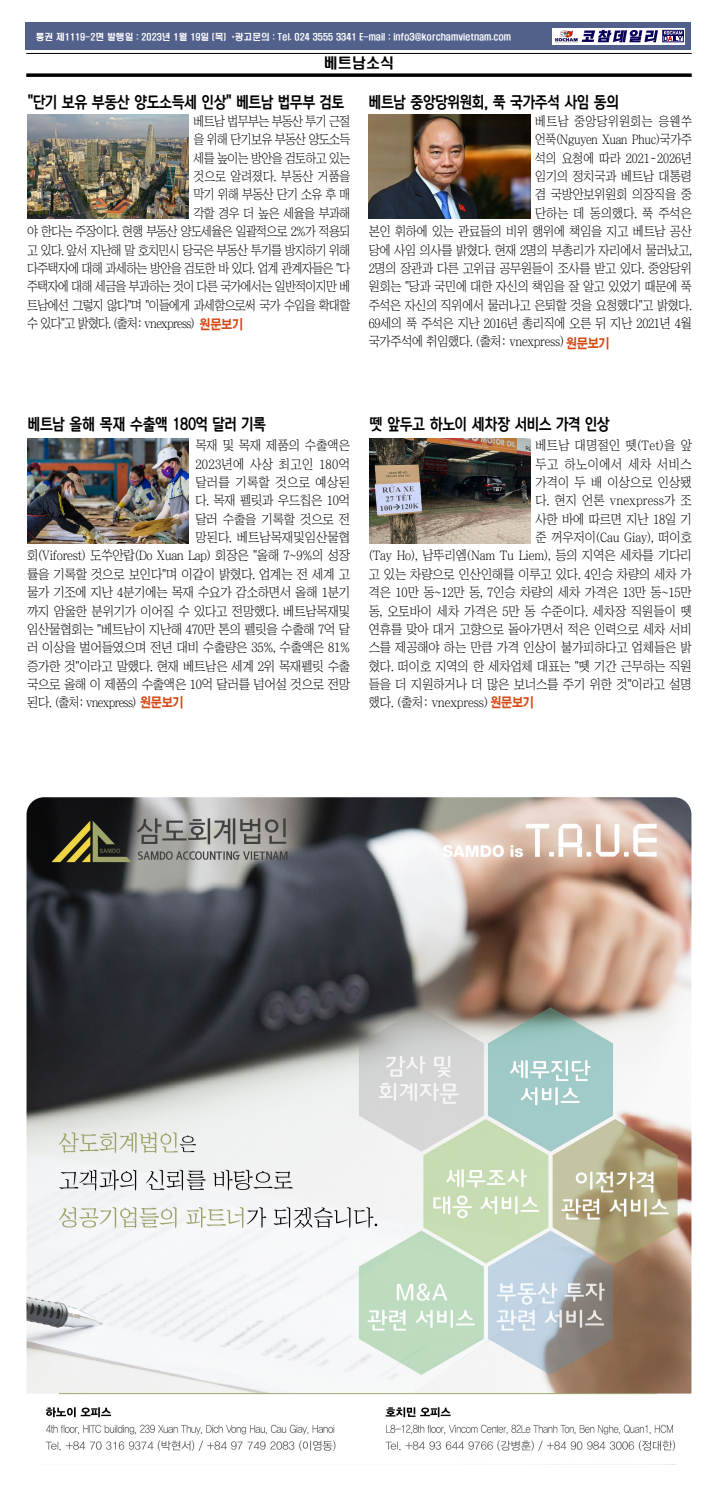
<style>
.page{position:relative;width:718px;height:1488px;background:#fff}
.page>*{position:absolute;margin:0;border:0;box-sizing:border-box;transform-origin:0 0}
.t1{font:15.75px "Korean DREAM5 R";letter-spacing:-.03em;color:#000;scale:.85 1}
.t2{font:14px "H2 hdr M";color:#000}
.t3{font:13.12px "Chosunilbo NM";letter-spacing:-.02em;color:#000;scale:.95 1}
.t4{font:13.12px "Chosunilbo NM";letter-spacing:-.02em;color:#000;scale:.94 1}
.t5{font:13.12px "Chosunilbo NM";letter-spacing:-.05em;color:#000;scale:.91 1}
.t6{font:13.12px "Chosunilbo NM";letter-spacing:-.02em;color:#000;scale:.93 1}
.t7{font:13.12px "Chosunilbo NM";letter-spacing:-.02em;color:#000;scale:.92 1}
.t8{font:13.12px "Chosunilbo NM";letter-spacing:-.02em;color:#000;scale:.91 1}
.t9{font:13.12px "Chosunilbo NM";letter-spacing:.01em;color:#000;scale:.94 1}
.t10{font:13.12px "Chosunilbo NM";letter-spacing:-.05em;color:#000;scale:.95 1}
.t11{font:13.12px "Chosunilbo NM";letter-spacing:.005em;color:#000;scale:.91 1}
.t12{font:13.12px "Chosunilbo NM";letter-spacing:.015em;color:#000;scale:.94 1}
.t13{font:13.12px "Chosunilbo NM";letter-spacing:.025em;color:#000;scale:.95 1}
.t14{font:13.12px "Chosunilbo NM";letter-spacing:-.04em;color:#000;scale:.91 1}
.t15{font:13.12px "Chosunilbo NM";letter-spacing:.035em;color:#000;scale:.91 1}
.t16{font:13.12px "Chosunilbo NM";letter-spacing:.005em;color:#000;scale:.93 1}
.t17{font:13.12px "Chosunilbo NM";letter-spacing:.04em;color:#000;scale:.94 1}
.t18{font:13.12px "Chosunilbo NM";letter-spacing:.02em;color:#000;scale:.95 1}
.t19{font:8.75px "H2 hdr M";color:#fff}
.s1{font-family:"H2 gtr E";color:#d54915}
</style>
<div class="page">
<div style="left:26px;top:23px;width:665px;height:27px;background:#52618c"></div>
<svg style="left:552px;top:28px;width:133px;height:17px"></svg>
<hr style="left:26px;top:53px;width:665px;height:1px;background:#000">
<svg style="left:26px;top:73px;width:665px;height:4px;background:#1f1f1f"></svg>
<img style="left:553px;top:30px;width:25px;height:12px">
<div style="left:662px;top:30px;width:21px;height:12px;border:1px solid #080059"></div>
<svg style="left:581px;top:30px;width:101px;height:12px"></svg>
<img style="left:27px;top:439px;width:161px;height:104px">
<img style="left:27px;top:115px;width:161px;height:104px">
<img style="left:369px;top:439px;width:161px;height:104px">
<img style="left:369px;top:115px;width:161px;height:104px">
<img style="left:27px;top:797px;width:664px;height:654px">
<p class="t19" style="left:36px;top:32px;width:477px">통권 제1119-2면 발행일 : 2023년 1월 19일 (목) *광고문의 : Tel. 024 3555 3341 E-mail : info3@korchamvietnam.com</p>
<p class="t2" style="left:324px;top:56px;width:71px">베트남소식</p>
<p class="t1" style="left:28px;top:94px;width:374px">"단기 보유 부동산 양도소득세 인상" 베트남 법무부 검토</p>
<p class="t5" style="left:193px;top:114px;width:174px">베트남 법무부는 부동산 투기 근절</p>
<p class="t5" style="left:193px;top:133px;width:174px">을 위해 단기보유 부동산 양도소득</p>
<p class="t5" style="left:193px;top:151px;width:174px">세를 높이는 방안을 검토하고 있는</p>
<p class="t8" style="left:193px;top:170px;width:174px">것으로 알려졌다. 부동산 거품을</p>
<p class="t5" style="left:193px;top:188px;width:174px">막기 위해 부동산 단기 소유 후 매</p>
<p class="t14" style="left:193px;top:206px;width:174px">각할 경우 더 높은 세율을 부과해</p>
<p class="t5" style="left:27px;top:225px;width:356px">야 한다는 주장이다. 현행 부동산 양도세율은 일괄적으로 2%가 적용되</p>
<p class="t5" style="left:27px;top:243px;width:356px">고 있다. 앞서 지난해 말 호치민시 당국은 부동산 투기를 방지하기 위해</p>
<p class="t5" style="left:27px;top:261px;width:356px">다주택자에 대해 과세하는 방안을 검토한 바 있다. 업계 관계자들은 "다</p>
<p class="t5" style="left:27px;top:280px;width:356px">주택자에 대해 세금을 부과하는 것이 다른 국가에서는 일반적이지만 베</p>
<p class="t5" style="left:27px;top:298px;width:356px">트남에선 그렇지 않다"며 "이들에게 과세함으로써 국가 수입을 확대할</p>
<p class="t5" style="left:27px;top:317px;width:239px">수 있다"고 밝혔다. (출처: vnexpress) <span class="s1">원문보기</span></p>
<p class="t1" style="left:369px;top:94px;width:296px">베트남 중앙당위원회, 푹 국가주석 사임 동의</p>
<p class="t15" style="left:535px;top:114px;width:174px">베트남 중앙당위원회는 응웬쑤</p>
<p class="t8" style="left:535px;top:133px;width:174px">언푹(Nguyen Xuan Phuc)국가주</p>
<p class="t11" style="left:535px;top:151px;width:174px">석의 요청에 따라 2021-2026년</p>
<p class="t6" style="left:535px;top:170px;width:170px">임기의 정치국과 베트남 대통령</p>
<p class="t6" style="left:535px;top:188px;width:170px">겸 국방안보위원회 의장직을 중</p>
<p class="t16" style="left:535px;top:206px;width:170px">단하는 데 동의했다. 푹 주석은</p>
<p class="t6" style="left:369px;top:225px;width:349px">본인 휘하에 있는 관료들의 비위 행위에 책임을 지고 베트남 공산</p>
<p class="t6" style="left:369px;top:243px;width:349px">당에 사임 의사를 밝혔다. 현재 2명의 부총리가 자리에서 물러났고,</p>
<p class="t6" style="left:369px;top:261px;width:349px">2명의 장관과 다른 고위급 공무원들이 조사를 받고 있다. 중앙당위</p>
<p class="t6" style="left:369px;top:280px;width:349px">원회는 "당과 국민에 대한 자신의 책임을 잘 알고 있었기 때문에 푹</p>
<p class="t7" style="left:369px;top:298px;width:352px">주석은 자신의 직위에서 물러나고 은퇴할 것을 요청했다"고 밝혔다.</p>
<p class="t7" style="left:369px;top:317px;width:352px">69세의 푹 주석은 지난 2016년 총리직에 오른 뒤 지난 2021년 4월</p>
<p class="t6" style="left:369px;top:335px;width:260px">국가주석에 취임했다. (출처: vnexpress) <span class="s1">원문보기</span></p>
<p class="t1" style="left:28px;top:416px;width:282px">베트남 올해 목재 수출액 180억 달러 기록</p>
<p class="t3" style="left:195px;top:439px;width:164px">목재 및 목재 제품의 수출액은</p>
<p class="t13" style="left:195px;top:457px;width:164px">2023년에 사상 최고인 180억</p>
<p class="t18" style="left:195px;top:475px;width:164px">달러를 기록할 것으로 예상된</p>
<p class="t3" style="left:195px;top:494px;width:164px">다. 목재 펠릿과 우드칩은 10억</p>
<p class="t3" style="left:195px;top:512px;width:164px">달러 수출을 기록할 것으로 전</p>
<p class="t3" style="left:195px;top:530px;width:164px">망된다. 베트남목재및임산물협</p>
<p class="t3" style="left:27px;top:549px;width:341px">회(Viforest) 도쑤안랍(Do Xuan Lap) 회장은 "올해 7~9%의 성장</p>
<p class="t3" style="left:27px;top:567px;width:341px">률을 기록할 것으로 보인다"며 이같이 밝혔다. 업계는 전 세계 고</p>
<p class="t3" style="left:27px;top:586px;width:341px">물가 기조에 지난 4분기에는 목재 수요가 감소하면서 올해 1분기</p>
<p class="t3" style="left:27px;top:604px;width:341px">까지 암울한 분위기가 이어질 수 있다고 전망했다. 베트남목재및</p>
<p class="t3" style="left:27px;top:622px;width:341px">임산물협회는 "베트남이 지난해 470만 톤의 펠릿을 수출해 7억 달</p>
<p class="t3" style="left:27px;top:641px;width:341px">러 이상을 벌어들였으며 전년 대비 수출량은 35%, 수출액은 81%</p>
<p class="t3" style="left:27px;top:659px;width:341px">증가한 것"이라고 말했다. 현재 베트남은 세계 2위 목재펠릿 수출</p>
<p class="t3" style="left:27px;top:677px;width:341px">국으로 올해 이 제품의 수출액은 10억 달러를 넘어설 것으로 전망</p>
<p class="t10" style="left:27px;top:696px;width:166px">된다. (출처: vnexpress) <span class="s1">원문보기</span></p>
<p class="t1" style="left:369px;top:416px;width:284px">뗏 앞두고 하노이 세차장 서비스 가격 인상</p>
<p class="t12" style="left:535px;top:439px;width:168px">베트남 대명절인 뗏(Tet)을 앞</p>
<p class="t17" style="left:535px;top:457px;width:168px">두고 하노이에서 세차 서비스</p>
<p class="t9" style="left:535px;top:475px;width:168px">가격이 두 배 이상으로 인상됐</p>
<p class="t9" style="left:535px;top:494px;width:168px">다. 현지 언론 vnexpress가 조</p>
<p class="t4" style="left:535px;top:512px;width:168px">사한 바에 따르면 지난 18일 기</p>
<p class="t4" style="left:535px;top:530px;width:168px">준 꺼우저이(Cau Giay), 떠이호</p>
<p class="t4" style="left:369px;top:549px;width:345px">(Tay Ho), 남뚜리엠(Nam Tu Liem), 등의 지역은 세차를 기다리</p>
<p class="t4" style="left:369px;top:567px;width:345px">고 있는 차량으로 인산인해를 이루고 있다. 4인승 차량의 세차 가</p>
<p class="t4" style="left:369px;top:586px;width:345px">격은 10만 동~12만 동, 7인승 차량의 세차 가격은 13만 동~15만</p>
<p class="t4" style="left:369px;top:604px;width:345px">동, 오토바이 세차 가격은 5만 동 수준이다. 세차장 직원들이 뗏</p>
<p class="t4" style="left:369px;top:622px;width:345px">연휴를 맞아 대거 고향으로 돌아가면서 적은 인력으로 세차 서비</p>
<p class="t4" style="left:369px;top:641px;width:345px">스를 제공해야 하는 만큼 가격 인상이 불가피하다고 업체들은 밝</p>
<p class="t4" style="left:369px;top:659px;width:345px">혔다. 떠이호 지역의 한 세차업체 대표는 "뗏 기간 근무하는 직원</p>
<p class="t4" style="left:369px;top:677px;width:345px">들을 더 지원하거나 더 많은 보너스를 주기 위한 것"이라고 설명</p>
<p class="t4" style="left:369px;top:696px;width:177px">했다. (출처: vnexpress) <span class="s1">원문보기</span></p>
</div>
